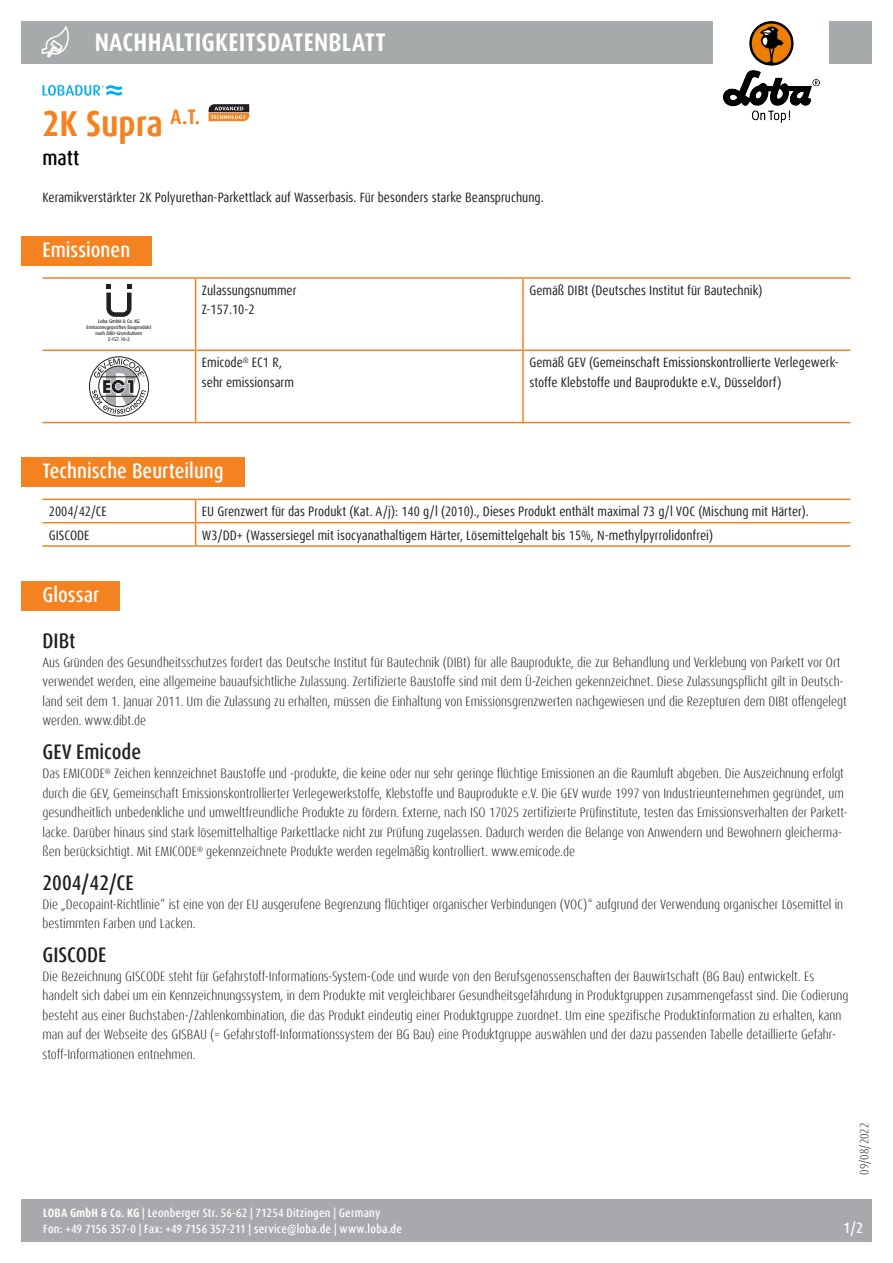
<style>
.page{position:relative;width:893px;height:1263px;background:#fff}
.page>*{position:absolute;margin:0;border:0;box-sizing:border-box;transform-origin:0 0}
.Name{font:700 condensed 36px "Dax OT";color:#f58220}
.t1{font:700 condensed 25.5px "Dax OT";letter-spacing:.01em;color:#fff}
.Titel{font:500 condensed 21px "Dax OT";color:#fff}
.Titel_Glossar{font:500 condensed 21px "Dax OT";color:#231f20}
.t2{font:500 condensed 21px "Dax OT";color:#000001}
.t3{font:500 condensed 15px "Dax OT";color:#fff}
.Text_Glossar{font:300 condensed 13.5px/19.5px "Dax OT";color:#231f20}
.Text{font:condensed 13.5px/19.5px "Dax OT";color:#231f20}
.t4{font:500 condensed 12px/16.5px "Dax OT";letter-spacing:.015em;color:#fff}
.t5{font:300 condensed 12px "Dax OT";letter-spacing:.02em;color:#231f20}
.t6{font:500 expanded 5.1px/6px "Dax Pro";color:#231f20;text-align:center;scale:.82 1}
.s1{font-weight:700}
</style>
<div class="page">
<svg style="left:43px;top:85px;width:79px;height:11px"></svg>
<div style="left:21px;top:1199px;width:851px;height:43px;background:#a8a9ad"></div>
<div style="left:21px;top:21px;width:851px;height:43px;background:#a7aaaa"></div>
<svg style="left:41px;top:27px;width:28px;height:31px"></svg>
<img style="left:714px;top:21px;width:115px;height:102px">
<hr style="left:196px;top:349px;width:327px;height:2px;background:#f58220">
<hr style="left:523px;top:349px;width:327px;height:2px;background:#f58220">
<hr style="left:196px;top:422px;width:327px;height:1px;background:#f58220">
<hr style="left:523px;top:422px;width:327px;height:1px;background:#f58220">
<hr style="left:43px;top:277px;width:153px;height:2px;background:#f58220">
<hr style="left:196px;top:277px;width:327px;height:2px;background:#f58220">
<hr style="left:523px;top:277px;width:327px;height:2px;background:#f58220">
<hr style="left:522px;top:279px;width:2px;height:70px;background:#f58220">
<hr style="left:522px;top:351px;width:2px;height:71px;background:#f58220">
<hr style="left:195px;top:279px;width:1px;height:70px;background:#f58220">
<hr style="left:43px;top:349px;width:153px;height:2px;background:#f58220">
<hr style="left:195px;top:351px;width:1px;height:71px;background:#f58220">
<hr style="left:43px;top:422px;width:153px;height:1px;background:#f58220">
<div style="left:21px;top:236px;width:131px;height:29px;background:#f58220"></div>
<svg style="left:106px;top:284px;width:26px;height:33px"></svg>
<svg style="left:89px;top:357px;width:60px;height:59px"></svg>
<hr style="left:43px;top:522px;width:153px;height:1px;background:#f58220">
<hr style="left:196px;top:522px;width:654px;height:1px;background:#f58220">
<hr style="left:43px;top:545px;width:153px;height:2px;background:#f58220">
<hr style="left:196px;top:545px;width:654px;height:2px;background:#f58220">
<svg style="left:195px;top:500px;width:1px;height:45px"></svg>
<hr style="left:43px;top:499px;width:153px;height:1px;background:#f58220">
<hr style="left:196px;top:499px;width:654px;height:1px;background:#f58220">
<div style="left:21px;top:457px;width:224px;height:30px;background:#f58220"></div>
<div style="left:21px;top:581px;width:99px;height:29px;background:#f58220"></div>
<svg style="left:209px;top:104px;width:40px;height:17px"></svg>
<h2 class="t1" style="left:95px;top:26px;width:292px">NACHHALTIGKEITSDATENBLATT</h2>
<p class="Name" style="left:43px;top:100px;width:159px">2K Supra <sup>A.T.</sup></p>
<h3 class="t2" style="left:43px;top:145px;width:38px">matt</h3>
<p class="Text" style="left:43px;top:188px;width:503px">Keramikverstärkter 2K Polyurethan-Parkettlack auf Wasserbasis. Für besonders starke Beanspruchung.</p>
<p class="Titel" style="left:43px;top:236px;width:89px">Emissionen</p>
<p class="t6" style="left:87px;top:319px;width:81px">Loba GmbH &amp; Co. KG<br>Emissionsgeprüftes Bauprodukt nach DIBt-Grundsätzen<br>Z-157.10-2</p>
<p class="Text" style="left:202px;top:281px;width:96px">Zulassungsnummer</p>
<p class="Text" style="left:202px;top:300px;width:54px">Z-157.10-2</p>
<p class="Text" style="left:202px;top:353px;width:82px">Emicode<sup>®</sup> EC1 R,</p>
<p class="Text" style="left:202px;top:372px;width:93px">sehr emissionsarm</p>
<p class="Text" style="left:529px;top:281px;width:235px">Gemäß DIBt (Deutsches Institut für Bautechnik)</p>
<p class="Text" style="left:529px;top:353px;width:311px">Gemäß GEV (Gemeinschaft Emissionskontrollierte Verlegewerk&shy;stoffe Klebstoffe und Bauprodukte e.V., Düsseldorf)</p>
<p class="Titel" style="left:43px;top:457px;width:183px">Technische Beurteilung</p>
<p class="Text" style="left:49px;top:502px;width:59px">2004/42/CE</p>
<p class="Text" style="left:202px;top:502px;width:608px">EU Grenzwert für das Produkt (Kat. A/j): 140 g/l (2010)., Dieses Produkt enthält maximal 73 g/l VOC (Mischung mit Härter).</p>
<p class="Text" style="left:49px;top:525px;width:42px">GISCODE</p>
<p class="Text" style="left:202px;top:525px;width:513px">W3/DD+ (Wassersiegel mit isocyanathaltigem Härter, Lösemittelgehalt bis 15%, N-methylpyrrolidonfrei)</p>
<p class="Titel" style="left:43px;top:581px;width:58px">Glossar</p>
<p class="Titel_Glossar" style="left:43px;top:627px;width:35px">DIBt</p>
<p class="Text_Glossar" style="left:43px;top:653px;width:806px">Aus Gründen des Gesundheitsschutzes fordert das Deutsche Institut für Bautechnik (DIBt) für alle Bauprodukte, die zur Behandlung und Verklebung von Parkett vor Ort verwendet werden, eine allgemeine bauaufsichtliche Zulassung. Zertifizierte Baustoffe sind mit dem Ü-Zeichen gekennzeichnet. Diese Zulassungspflicht gilt in Deutsch&shy;land seit dem 1. Januar 2011. Um die Zulassung zu erhalten, müssen die Einhaltung von Emissionsgrenzwerten nachgewiesen und die Rezepturen dem DIBt offengelegt werden. www.dibt.de</p>
<p class="Titel_Glossar" style="left:43px;top:738px;width:100px">GEV Emicode</p>
<p class="Text_Glossar" style="left:43px;top:764px;width:807px">Das EMICODE<sup>®</sup> Zeichen kennzeichnet Baustoffe und -produkte, die keine oder nur sehr geringe flüchtige Emissionen an die Raumluft abgeben. Die Auszeichnung erfolgt durch die GEV, Gemeinschaft Emissionskontrollierter Verlegewerkstoffe, Klebstoffe und Bauprodukte e.V. Die GEV wurde 1997 von Industrieunternehmen gegründet, um gesundheitlich unbedenkliche und umweltfreundliche Produkte zu fördern. Externe, nach ISO 17025 zertifizierte Prüfinstitute, testen das Emissionsverhalten der Parkett&shy;lacke. Darüber hinaus sind stark lösemittelhaltige Parkettlacke nicht zur Prüfung zugelassen. Dadurch werden die Belange von Anwendern und Bewohnern gleicherma&shy;ßen berücksichtigt. Mit EMICODE<sup>®</sup> gekennzeichnete Produkte werden regelmäßig kontrolliert. www.emicode.de</p>
<p class="Titel_Glossar" style="left:43px;top:869px;width:93px">2004/42/CE</p>
<p class="Text_Glossar" style="left:43px;top:894px;width:802px">Die „Decopaint-Richtlinie“ ist eine von der EU ausgerufene Begrenzung flüchtiger organischer Verbindungen (VOC)* aufgrund der Verwendung organischer Lösemittel in bestimmten Farben und Lacken.</p>
<p class="Titel_Glossar" style="left:43px;top:941px;width:65px">GISCODE</p>
<p class="Text_Glossar" style="left:43px;top:966px;width:807px">Die Bezeichnung GISCODE steht für Gefahrstoff-Informations-System-Code und wurde von den Berufsgenossenschaften der Bauwirtschaft (BG Bau) entwickelt. Es handelt sich dabei um ein Kennzeichnungssystem, in dem Produkte mit vergleichbarer Gesundheitsgefährdung in Produktgruppen zusammengefasst sind. Die Codierung besteht aus einer Buchstaben-/Zahlenkombination, die das Produkt eindeutig einer Produktgruppe zuordnet. Um eine spezifische Produktinformation zu erhalten, kann man auf der Webseite des GISBAU (= Gefahrstoff-Informationssystem der BG Bau) eine Produktgruppe auswählen und der dazu passenden Tabelle detaillierte Gefahr&shy;stoff-Informationen entnehmen.</p>
<p class="t5" style="left:857px;top:1175px;width:54px;rotate:-90deg">09/08/2022</p>
<p class="t4" style="left:43px;top:1205px;width:360px"><span class="s1">LOBA GmbH &amp; Co. KG</span> | Leonberger Str. 56-62 | 71254 Ditzingen | Germany<br>Fon: +49 7156 357-0 | Fax: +49 7156 357-211 | service@loba.de | www.loba.de</p>
<p class="t3" style="left:843px;top:1218px;width:21px">1/2</p>
</div>
